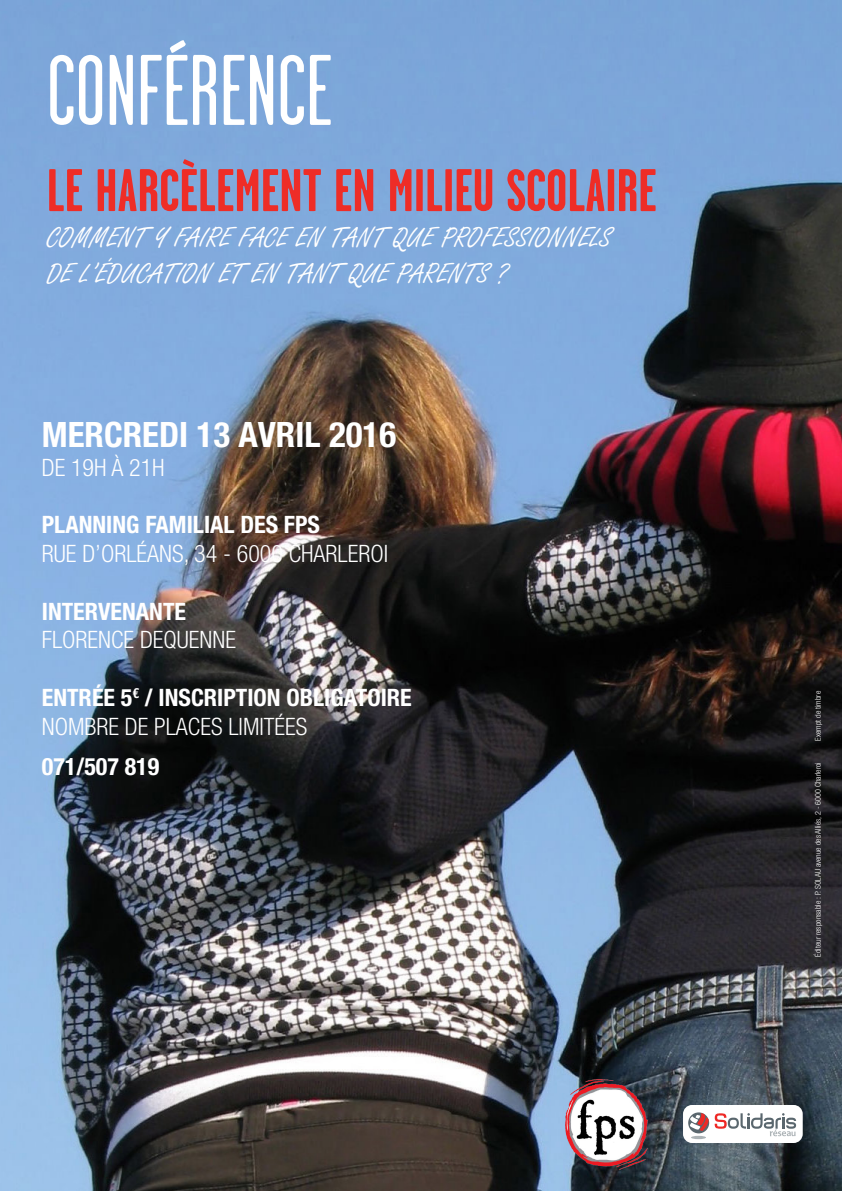
<style>
.page{position:relative;width:842px;height:1191px;background:#fff}
.page>*{position:absolute;margin:0;border:0;box-sizing:border-box;transform-origin:0 0}
.t1{font:100px "Garage Gothic";color:#fff}
.t2{font:700 60px "Garage Gothic";color:#ee2d27}
.t3{font:700 condensed 35px "Helvetica Neue LT Std";color:#fff}
.t4{font:30px "Freestyle Script";color:#fff}
.t5{font:300 condensed 24px "Helvetica Neue LT Std";color:#fff}
.t6{font:700 condensed 24px "Helvetica Neue LT Std";color:#fff}
.t7{font:300 condensed 8px "Helvetica Neue LT Std";color:#fff}
</style>
<div class="page">
<img style="left:0;top:0;width:842px;height:1191px">
<img style="left:565px;top:1071px;width:85px;height:104px">
<div style="left:683px;top:1105px;width:120px;height:38px;background:#fff;border-radius:9px"></div>
<svg style="left:691px;top:1135px;width:15px;height:4px"></svg>
<svg style="left:688px;top:1112px;width:21px;height:21px"></svg>
<svg style="left:689px;top:1113px;width:107px;height:23px"></svg>
<p class="t1" style="left:47px;top:39px;width:287px">CONFÉRENCE</p>
<p class="t2" style="left:47px;top:159px;width:611px">LE HARCÈLEMENT EN MILIEU SCOLAIRE</p>
<p class="t4" style="left:47px;top:222px;width:566px">COMMENT Y FAIRE FACE EN TANT QUE PROFESSIONNELS</p>
<p class="t4" style="left:47px;top:258px;width:462px">DE L’ÉDUCATION ET EN TANT QUE PARENTS ?</p>
<p class="t3" style="left:42px;top:413px;width:356px">MERCREDI 13 AVRIL 2016</p>
<p class="t5" style="left:42px;top:453px;width:124px">DE 19H À 21H</p>
<p class="t6" style="left:42px;top:510px;width:280px">PLANNING FAMILIAL DES FPS</p>
<p class="t5" style="left:42px;top:540px;width:348px">RUE D’ORLÉANS, 34 - 6000 CHARLEROI</p>
<p class="t6" style="left:42px;top:596px;width:146px">INTERVENANTE</p>
<p class="t5" style="left:42px;top:626px;width:196px">FLORENCE DEQUENNE</p>
<p class="t6" style="left:42px;top:683px;width:371px">ENTRÉE 5<sup>€</sup> / INSCRIPTION OBLIGATOIRE</p>
<p class="t5" style="left:42px;top:712px;width:267px">NOMBRE DE PLACES LIMITÉES</p>
<p class="t6" style="left:42px;top:752px;width:119px">071/507 819</p>
<p class="t7" style="left:813px;top:740px;width:51px;rotate:-90deg">Exempt de timbre</p>
<p class="t7" style="left:813px;top:956px;width:196px;rotate:-90deg">Éditeur responsable : P. SOLAU avenue des Alliés, 2 - 6000 Charleroi</p>
</div>
